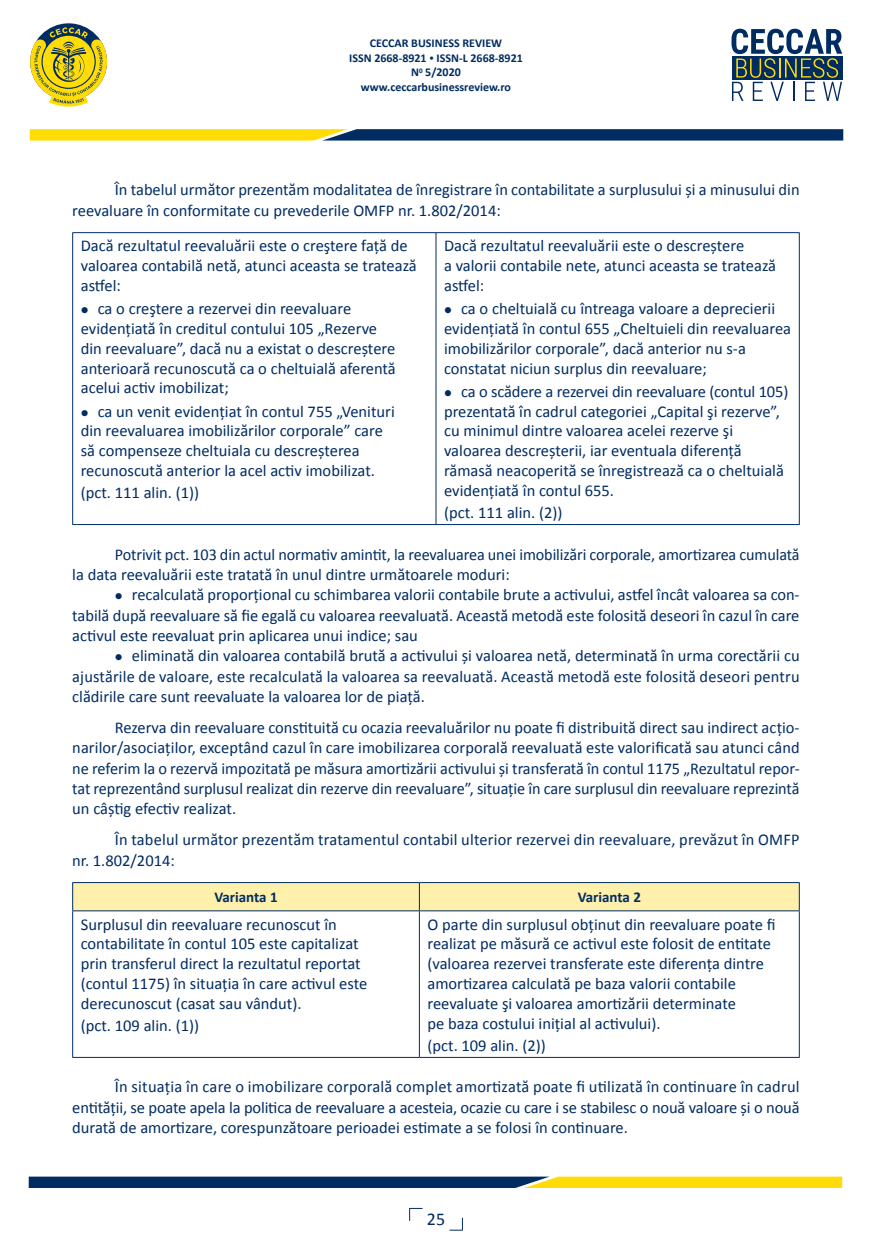
<style>
.page{position:relative;width:872px;height:1255px;background:#fff}
.page>*{position:absolute;margin:0;border:0;box-sizing:border-box;transform-origin:0 0}
.t1{font:18px "Calibri";color:#002c62}
.t2{font:16.5px/19.8px "Calibri";color:#002c62}
.t3{font:700 15px "Calibri";color:#002c62}
.t4{font:700 12px/14.4px "Calibri";color:#002c62;text-align:center}
.s1{font-size:9px}
</style>
<div class="page">
<svg style="left:449px;top:1217px;width:14px;height:13px"></svg>
<svg style="left:731px;top:29px;width:111px;height:72px"></svg>
<svg style="left:30px;top:129px;width:813px;height:11px;background:#637144"></svg>
<svg style="left:30px;top:27px;width:77px;height:80px"></svg>
<svg style="left:29px;top:1176px;width:813px;height:11px;background:#69774c"></svg>
<svg style="left:409px;top:1207px;width:13px;height:13px"></svg>
<hr style="left:72px;top:232px;width:364px;height:1px;background:#002c62">
<hr style="left:72px;top:233px;width:1px;height:291px;background:#002c62">
<hr style="left:436px;top:232px;width:363px;height:1px;background:#002c62">
<hr style="left:435px;top:233px;width:1px;height:291px;background:#002c62">
<hr style="left:799px;top:233px;width:1px;height:291px;background:#002c62">
<hr style="left:72px;top:524px;width:364px;height:1px;background:#002c62">
<hr style="left:436px;top:524px;width:363px;height:1px;background:#002c62">
<svg style="left:72px;top:882px;width:728px;height:28px;background:#f4e8a8"></svg>
<hr style="left:72px;top:910px;width:347px;height:1px;background:#002c62">
<hr style="left:72px;top:911px;width:1px;height:145px;background:#002c62">
<hr style="left:419px;top:910px;width:380px;height:1px;background:#002c62">
<hr style="left:419px;top:911px;width:1px;height:145px;background:#002c62">
<hr style="left:799px;top:911px;width:1px;height:145px;background:#002c62">
<hr style="left:72px;top:1056px;width:347px;height:1px;background:#002c62">
<hr style="left:419px;top:1056px;width:380px;height:1px;background:#002c62">
<p class="t4" style="left:349px;top:36px;width:175px">CECCAR BUSINESS REVIEW<br>ISSN 2668-8921 <span class="s1">•</span> ISSN-L 2668-8921<br>N<sup>0</sup> 5/2020 www.ceccarbusinessreview.ro</p>
<p class="t2" style="left:72px;top:179px;width:729px;line-height:20.2px;text-indent:43px">În tabelul următor prezentăm modalitatea de înregistrare în contabilitate a surplusului şi a minusului din reevaluare în conformitate cu prevederile OMFP nr. 1.802/2014:</p>
<p class="t2" style="left:81px;top:235px;width:337px">Dacă rezultatul reevaluării este o creştere faţă de valoarea contabilă netă, atunci aceasta se tratează astfel:</p>
<p class="t2" style="left:81px;top:298px;width:316px">● ca o creştere a rezervei din reevaluare evidențiată în creditul contului 105 „Rezerve din reevaluare”, dacă nu a existat o descreștere anterioară recunoscută ca o cheltuială aferentă acelui activ imobilizat;</p>
<p class="t2" style="left:81px;top:400px;width:315px">● ca un venit evidenţiat în contul 755 „Venituri din reevaluarea imobilizărilor corporale” care să compenseze cheltuiala cu descreșterea recunoscută anterior la acel activ imobilizat.</p>
<p class="t2" style="left:81px;top:482px;width:120px">(pct. 111 alin. (1))</p>
<p class="t2" style="left:444px;top:235px;width:333px">Dacă rezultatul reevaluării este o descreștere<br>a valorii contabile nete, atunci aceasta se tratează astfel:</p>
<p class="t2" style="left:444px;top:298px;width:348px">● ca o cheltuială cu întreaga valoare a deprecierii evidențiată în contul 655 „Cheltuieli din reevaluarea imobilizărilor corporale”, dacă anterior nu s-a constatat niciun surplus din reevaluare;</p>
<p class="t2" style="left:444px;top:380px;width:346px">● ca o scădere a rezervei din reevaluare (contul 105) prezentată în cadrul categoriei „Capital şi rezerve”, cu minimul dintre valoarea acelei rezerve şi valoarea descreșterii, iar eventuala diferenţă rămasă neacoperită se înregistrează ca o cheltuială evidențiată în contul 655.</p>
<p class="t2" style="left:444px;top:501px;width:120px">(pct. 111 alin. (2))</p>
<p class="t2" style="left:72px;top:543px;width:729px;line-height:20.2px;text-indent:43px">Potrivit pct. 103 din actul normativ amintit, la reevaluarea unei imobilizări corporale, amortizarea cumulată la data reevaluării este tratată în unul dintre următoarele moduri:</p>
<p class="t2" style="left:72px;top:583px;width:728px;line-height:20.4px;text-align:justify;text-indent:43px">● recalculată proporțional cu schimbarea valorii contabile brute a activului, astfel încât valoarea sa con&shy;tabilă după reevaluare să fie egală cu valoarea reevaluată. Această metodă este folosită deseori în cazul în care activul este reevaluat prin aplicarea unui indice; sau</p>
<p class="t2" style="left:72px;top:644px;width:729px;line-height:20.4px;text-align:justify;text-indent:43px">● eliminată din valoarea contabilă brută a activului şi valoarea netă, determinată în urma corectării cu ajustările de valoare, este recalculată la valoarea sa reevaluată. Această metodă este folosită deseori pentru clădirile care sunt reevaluate la valoarea lor de piață.</p>
<p class="t2" style="left:72px;top:716px;width:729px;line-height:20.2px;text-align:justify;text-indent:43px">Rezerva din reevaluare constituită cu ocazia reevaluărilor nu poate fi distribuită direct sau indirect acțio&shy;narilor/asociaților, exceptând cazul în care imobilizarea corporală reevaluată este valorificată sau atunci când ne referim la o rezervă impozitată pe măsura amortizării activului și transferată în contul 1175 „Rezultatul repor&shy;tat reprezentând surplusul realizat din rezerve din reevaluare”, situație în care surplusul din reevaluare reprezintă un câștig efectiv realizat.</p>
<p class="t2" style="left:72px;top:828px;width:729px;line-height:20.2px;text-indent:43px">În tabelul următor prezentăm tratamentul contabil ulterior rezervei din reevaluare, prevăzut în OMFP nr. 1.802/2014:</p>
<p class="t3" style="left:214px;top:888px;width:65px">Varianta 1</p>
<p class="t3" style="left:577px;top:888px;width:65px">Varianta 2</p>
<p class="t2" style="left:81px;top:913px;width:288px">Surplusul din reevaluare recunoscut în contabilitate în contul 105 este capitalizat prin transferul direct la rezultatul reportat (contul 1175) în situația în care activul este derecunoscut (casat sau vândut).</p>
<p class="t2" style="left:81px;top:1014px;width:120px">(pct. 109 alin. (1))</p>
<p class="t2" style="left:427px;top:913px;width:349px">O parte din surplusul obținut din reevaluare poate fi realizat pe măsură ce activul este folosit de entitate (valoarea rezervei transferate este diferența dintre amortizarea calculată pe baza valorii contabile reevaluate şi valoarea amortizării determinate<br>pe baza costului inițial al activului).</p>
<p class="t2" style="left:427px;top:1034px;width:120px">(pct. 109 alin. (2))</p>
<p class="t2" style="left:72px;top:1075px;width:729px;line-height:20.4px;text-align:justify;text-indent:43px">În situația în care o imobilizare corporală complet amortizată poate fi utilizată în continuare în cadrul entității, se poate apela la politica de reevaluare a acesteia, ocazie cu care i se stabilesc o nouă valoare şi o nouă durată de amortizare, corespunzătoare perioadei estimate a se folosi în continuare.</p>
<p class="t1" style="left:427px;top:1208px;width:20px">25</p>
</div>
